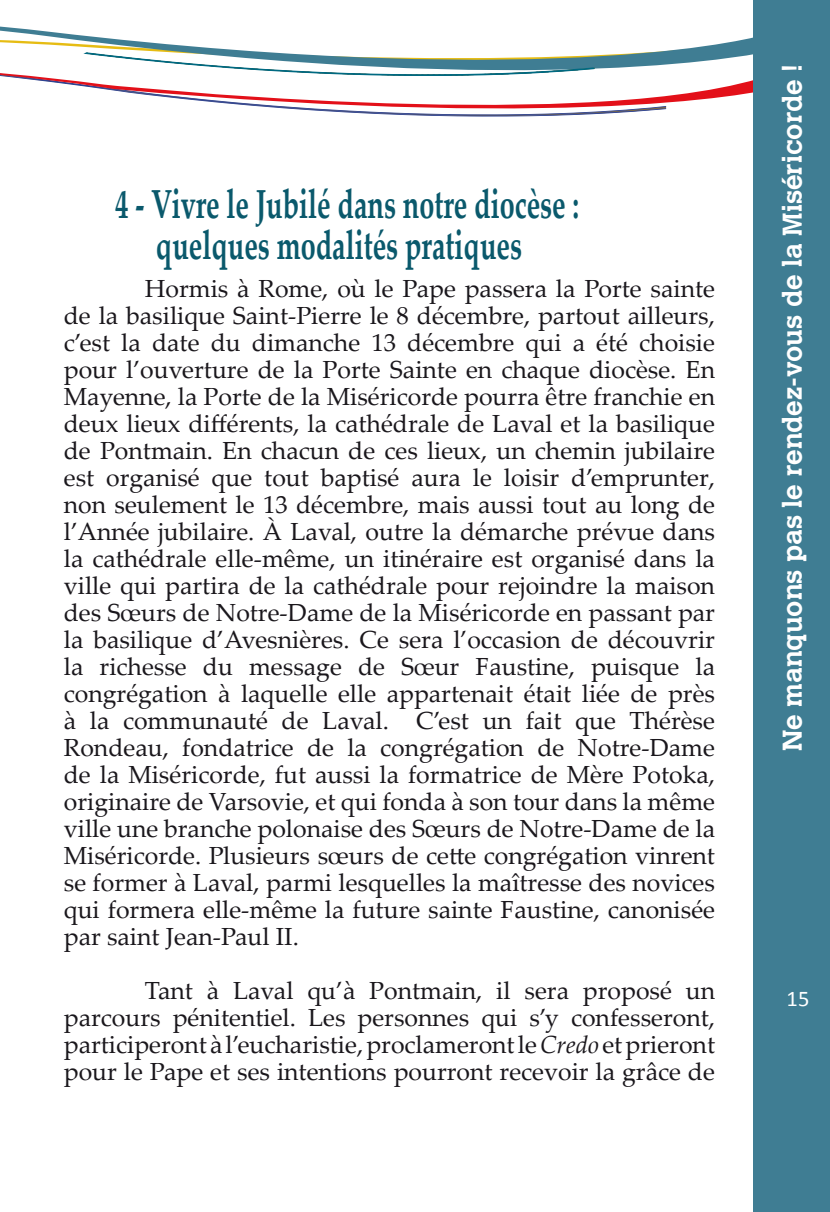
<style>
.page{position:relative;width:830px;height:1212px;background:#fff}
.page>*{position:absolute;margin:0;border:0;box-sizing:border-box;transform-origin:0 0}
.t1{font:700 40.5px/41.9px "Palatino Linotype";color:#0a596c;text-align:center;scale:.67 1}
.t2{font:700 27px "Calvert";color:#fff}
.t3{font:24.75px/27px "Palatino Linotype";color:#1a171c;text-align:justify}
.t4{font:22.5px "Calibri";color:#fff}
.s1{font-style:italic}
</style>
<div class="page">
<svg style="left:0;top:26px;width:753px;height:91px"></svg>
<div style="left:753px;top:0;width:76px;height:1212px;background:#3f7d93"></div>
<h1 class="t1" style="left:115px;top:181px;width:693px">4 - Vivre le Jubilé dans notre diocèse : quelques modalités pratiques</h1>
<p class="t3" style="left:64px;top:274px;width:652px;text-indent:81px">Hormis à Rome, où le Pape passera la Porte sainte de la basilique Saint-Pierre le 8 décembre, partout ailleurs, c’est la date du dimanche 13 décembre qui a été choisie pour l’ouverture de la Porte Sainte en chaque diocèse. En Mayenne, la Porte de la Miséricorde pourra être franchie en deux lieux différents, la cathédrale de Laval et la basilique de Pontmain. En chacun de ces lieux, un chemin jubilaire est organisé que tout baptisé aura le loisir d’emprunter, non seulement le 13 décembre, mais aussi tout au long de l’Année jubilaire. À Laval, outre la démarche prévue dans la cathédrale elle-même, un itinéraire est organisé dans la ville qui partira de la cathédrale pour rejoindre la maison des Sœurs de Notre-Dame de la Miséricorde en passant par la basilique d’Avesnières. Ce sera l’occasion de découvrir la richesse du message de Sœur Faustine, puisque la congrégation à laquelle elle appartenait était liée de près à la communauté de Laval. C’est un fait que Thérèse Rondeau, fondatrice de la congrégation de Notre-Dame de la Miséricorde, fut aussi la formatrice de Mère Potoka, originaire de Varsovie, et qui fonda à son tour dans la même ville une branche polonaise des Sœurs de Notre-Dame de la Miséricorde. Plusieurs sœurs de cette congrégation vinrent se former à Laval, parmi lesquelles la maîtresse des novices qui formera elle-même la future sainte Faustine, canonisée par saint Jean-Paul II.</p>
<p class="t3" style="left:64px;top:976px;width:652px;text-indent:81px">Tant à Laval qu’à Pontmain, il sera proposé un parcours pénitentiel. Les personnes qui s’y confesseront, participeront à l’eucharistie, proclameront le <span class="s1">Credo</span> et prieront pour le Pape et ses intentions pourront recevoir la grâce de</p>
<p class="t2" style="left:774px;top:751px;width:689px;rotate:-90deg">Ne manquons pas le rendez-vous de la Miséricorde !</p>
<p class="t4" style="left:786px;top:984px;width:24px">15</p>
</div>
